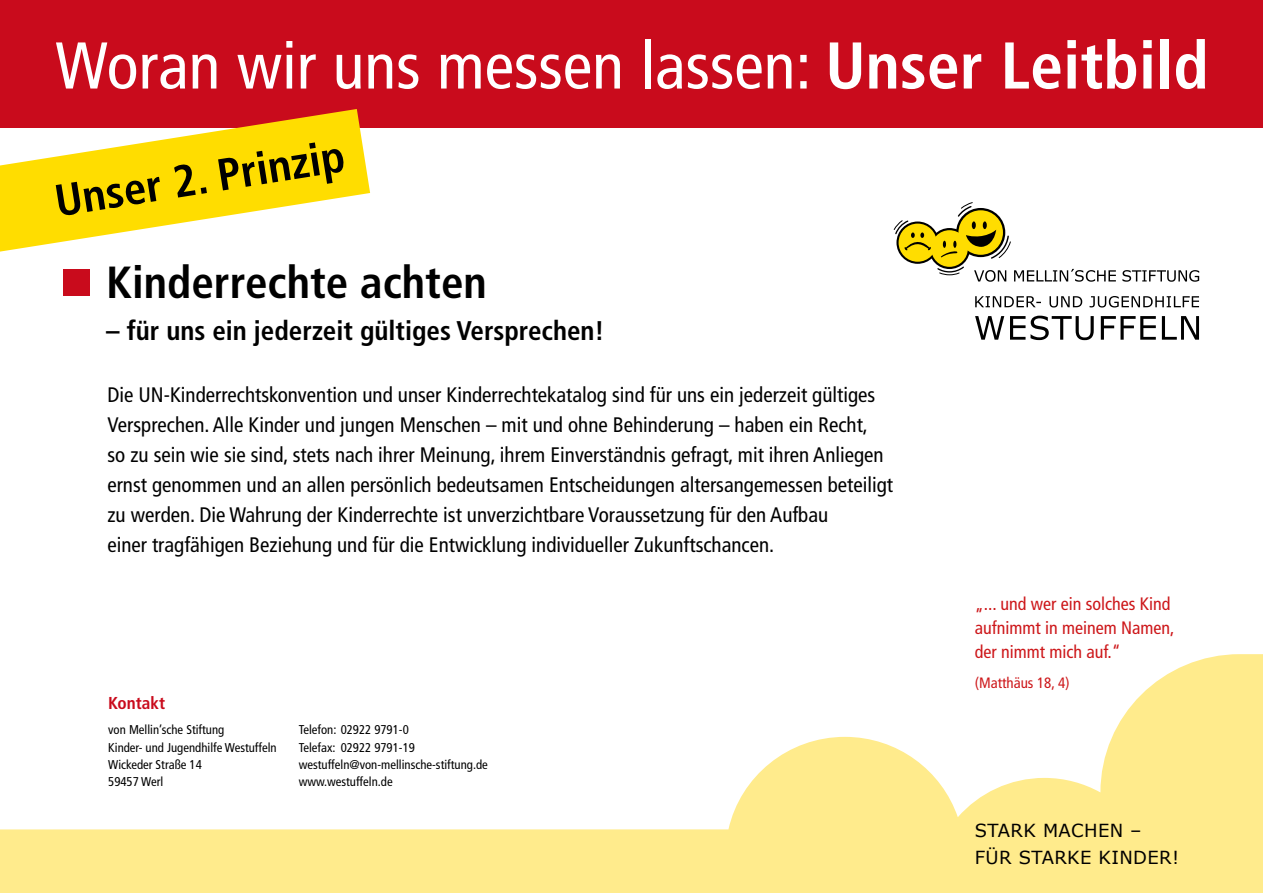
<style>
.page{position:relative;width:1263px;height:893px;background:#fff}
.page>*{position:absolute;margin:0;border:0;box-sizing:border-box;transform-origin:0 0}
.t1{font:condensed 66px "Frutiger";color:#fff}
.t2{font:700 condensed 45px "Frutiger";color:#000}
.t3{font:700 condensed 27px "Frutiger";color:#000}
.t4{font:condensed 21px/30px "Frutiger";color:#000}
.t5{font:condensed 18px/24px "Frutiger";color:#cd171a}
.t6{font:18px/27px "Verdana";letter-spacing:.02em;color:#000}
.t7{font:700 condensed 17.25px "Frutiger";color:#c90b1c}
.t8{font:condensed 15px "Frutiger";color:#cd171a}
.t9{font:condensed 12.75px "Frutiger";color:#000}
.s1{font-weight:700}
</style>
<div class="page">
<svg style="left:0;top:654px;width:1263px;height:239px"></svg>
<div style="left:0;top:0;width:1263px;height:128px;background:#c90b1c"></div>
<svg style="left:975px;top:316px;width:224px;height:24px"></svg>
<svg style="left:975px;top:296px;width:224px;height:12px"></svg>
<svg style="left:893px;top:202px;width:306px;height:80px"></svg>
<div style="left:64px;top:269px;width:26px;height:26px;background:#c90b1c"></div>
<svg style="left:0;top:109px;width:370px;height:143px;fill:#fd0"></svg>
<h1 class="t1" style="left:55px;top:27px;width:1155px">Woran wir uns messen lassen: <span class="s1">Unser Leitbild</span></h1>
<h2 class="t2" style="left:51px;top:175px;width:294px;rotate:-9deg">Unser 2. Prinzip</h2>
<h2 class="t2" style="left:106px;top:256px;width:382px">Kinderrechte achten</h2>
<p class="t3" style="left:106px;top:315px;width:500px">– für uns ein jederzeit gültiges Versprechen!</p>
<p class="t4" style="left:107px;top:379px;width:787px">Die UN-Kinderrechtskonvention und unser Kinderrechtekatalog sind für uns ein jederzeit gültiges Versprechen. Alle Kinder und jungen Menschen – mit und ohne Behinderung – haben ein Recht,<br>so zu sein wie sie sind, stets nach ihrer Meinung, ihrem Einverständnis gefragt, mit ihren Anliegen ernst genommen und an allen persönlich bedeutsamen Entscheidungen altersangemessen beteiligt zu werden. Die Wahrung der Kinderrechte ist unverzichtbare Voraussetzung für den Aufbau<br>einer tragfähigen Beziehung und für die Entwicklung individueller Zukunftschancen.</p>
<p class="t7" style="left:108px;top:693px;width:58px">Kontakt</p>
<p class="t9" style="left:108px;top:722px;width:118px">von Mellin’sche Stiftung</p>
<p class="t9" style="left:299px;top:722px;width:112px">Telefon: 02922 9791-0</p>
<p class="t9" style="left:108px;top:740px;width:170px">Kinder- und Jugendhilfe Westuffeln</p>
<p class="t9" style="left:299px;top:740px;width:118px">Telefax: 02922 9791-19</p>
<p class="t9" style="left:108px;top:757px;width:95px">Wickeder Straße 14</p>
<p class="t9" style="left:299px;top:757px;width:191px">westuffeln@von-mellinsche-stiftung.de</p>
<p class="t9" style="left:108px;top:774px;width:57px">59457 Werl</p>
<p class="t9" style="left:299px;top:774px;width:95px">www.westuffeln.de</p>
<p class="t5" style="left:975px;top:591px;width:201px">„... und wer ein solches Kind aufnimmt in meinem Namen, der nimmt mich auf.“</p>
<p class="t8" style="left:975px;top:674px;width:96px">(Matthäus 18, 4)</p>
<p class="t6" style="left:975px;top:817px;width:206px">STARK MACHEN –<br>FÜR STARKE KINDER!</p>
</div>
